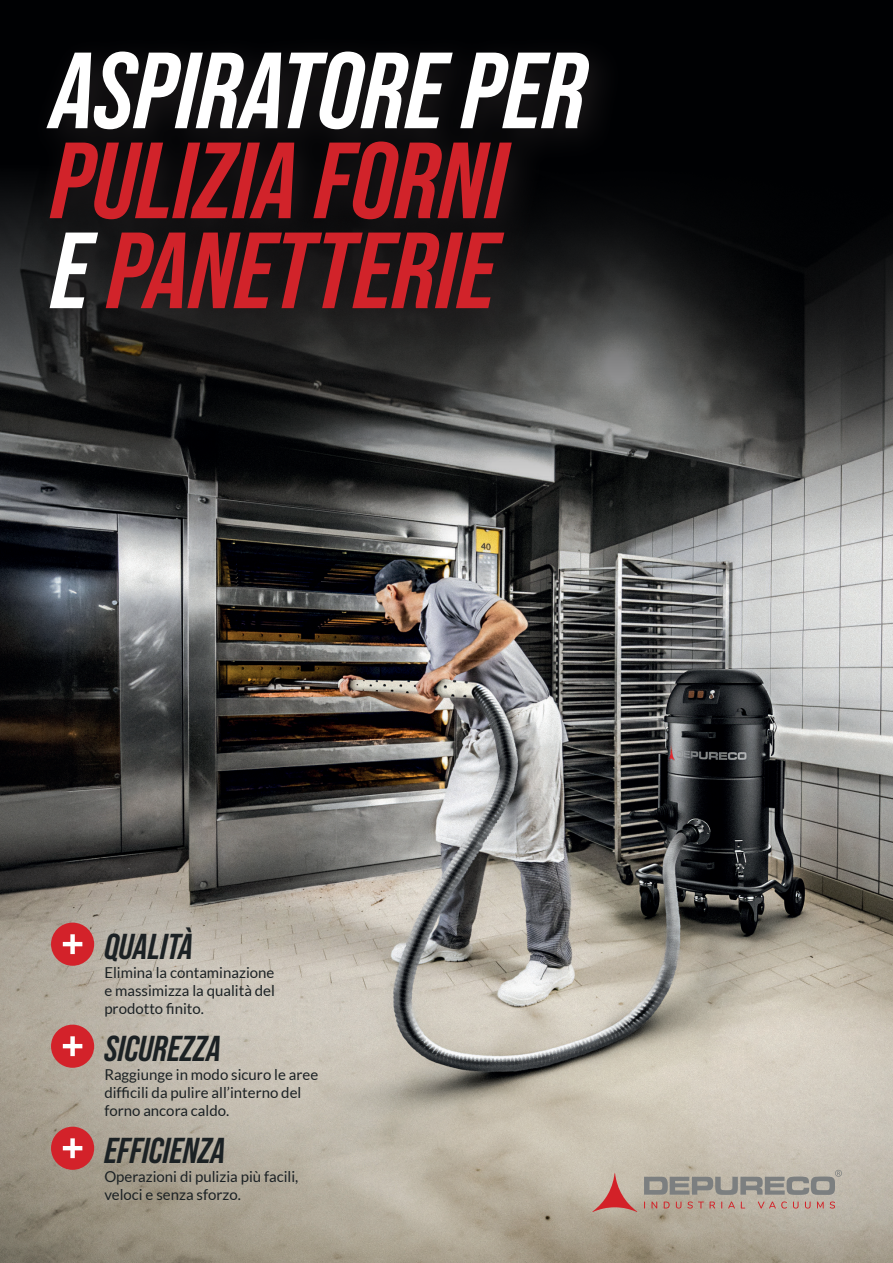
<style>
.page{position:relative;width:893px;height:1263px;background:#000103}
.page>*{position:absolute;margin:0;border:0;box-sizing:border-box;transform-origin:0 0}
.t1{font:italic 700 108px/90px "Bebas Neue Pro";color:#d1232a}
.t2{font:italic 700 108px "Bebas Neue Pro";color:#fff}
.t3{font:italic 700 36px "Bebas Neue Pro";color:#1b2124}
.t4{font:15px/18px "Lato";color:#1b2124}
.s1{color:#fff}
</style>
<div class="page">
<img style="left:0;top:187px;width:893px;height:1076px">
<svg style="left:30px;top:60px;width:595px;height:285px;fill:#121112"></svg>
<svg style="left:592px;top:1173px;width:45px;height:39px;background:#c79288"></svg>
<svg style="left:652px;top:1201px;width:5px;height:7px"></svg>
<svg style="left:664px;top:1201px;width:6px;height:7px"></svg>
<svg style="left:676px;top:1201px;width:5px;height:7px"></svg>
<svg style="left:687px;top:1201px;width:17px;height:7px"></svg>
<svg style="left:710px;top:1201px;width:5px;height:7px"></svg>
<svg style="left:728px;top:1201px;width:7px;height:7px"></svg>
<svg style="left:741px;top:1201px;width:4px;height:7px"></svg>
<svg style="left:758px;top:1201px;width:29px;height:7px"></svg>
<svg style="left:793px;top:1201px;width:6px;height:7px"></svg>
<svg style="left:805px;top:1201px;width:6px;height:7px"></svg>
<svg style="left:817px;top:1201px;width:7px;height:7px"></svg>
<svg style="left:830px;top:1201px;width:5px;height:7px"></svg>
<svg style="left:644px;top:1170px;width:198px;height:25px;background:#a19f97"></svg>
<div style="left:51px;top:922px;width:43px;height:44px;background:#d3222a;border-radius:50%"></div>
<div style="left:51px;top:1025px;width:43px;height:43px;background:#d3222a;border-radius:50%"></div>
<div style="left:51px;top:1127px;width:43px;height:43px;background:#d3222a;border-radius:50%"></div>
<svg style="left:63px;top:934px;width:19px;height:20px"></svg>
<svg style="left:63px;top:1036px;width:19px;height:20px"></svg>
<svg style="left:63px;top:1138px;width:19px;height:20px"></svg>
<h1 class="t2" style="left:51px;top:29px;width:537px">ASPIRATORE PER</h1>
<h1 class="t1" style="left:51px;top:134px;width:456px">PULIZIA FORNI<br><span class="s1">E</span> PANETTERIE</h1>
<h2 class="t3" style="left:104px;top:925px;width:90px">QUALITÀ</h2>
<p class="t4" style="left:104px;top:963px;width:172px;text-align:justify">Elimina la contaminazione e massimizza la qualità del prodotto finito.</p>
<h2 class="t3" style="left:104px;top:1027px;width:118px">SICUREZZA</h2>
<p class="t4" style="left:104px;top:1065px;width:215px">Raggiunge in modo sicuro le aree difficili da pulire all’interno del forno ancora caldo.</p>
<h2 class="t3" style="left:104px;top:1129px;width:123px">EFFICIENZA</h2>
<p class="t4" style="left:104px;top:1167px;width:196px">Operazioni di pulizia più facili, veloci e senza sforzo.</p>
</div>
